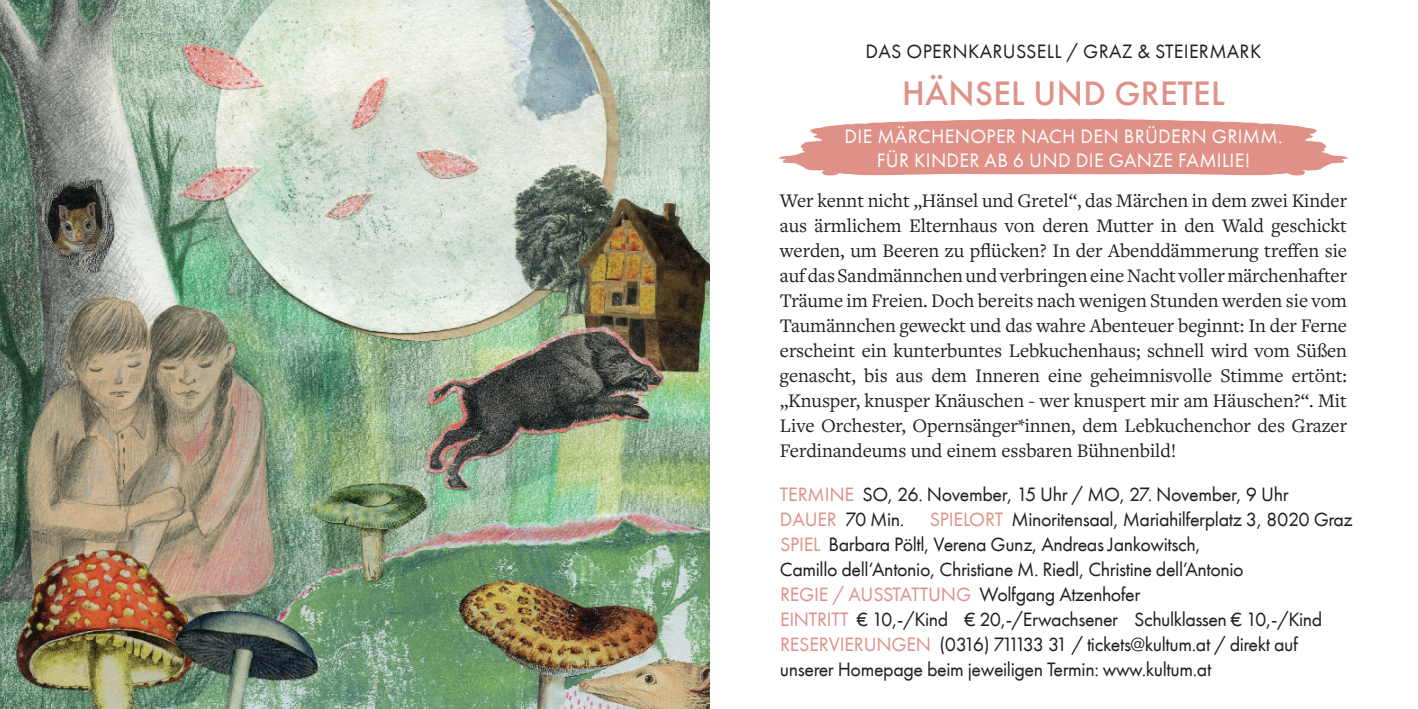
<style>
.page{position:relative;width:1418px;height:709px;background:#fff}
.page>*{position:absolute;margin:0;border:0;box-sizing:border-box;transform-origin:0 0}
.t1{font:500 35px "Futura PT";letter-spacing:.01em;color:#df9188}
.t2{font:20px/25px "Freight Text Pro";letter-spacing:-.005em;color:#231f20;text-align:justify}
.t3{font:20px/25px "Futura PT";letter-spacing:-.02em;color:#231f20}
.t4{font:20px/24.2px "Futura PT";letter-spacing:.015em;color:#fff;text-align:center}
.t5{font:20px "Futura PT";letter-spacing:.015em;color:#231f20}
.s1{color:#df9188}
</style>
<div class="page">
<svg style="left:779px;top:119px;width:569px;height:57px;background:#e4a29a"></svg>
<img style="left:0;top:0;width:709px;height:709px">
<p class="t5" style="left:865px;top:39px;width:397px">DAS OPERNKARUSSELL / GRAZ &amp; STEIERMARK</p>
<h1 class="t1" style="left:902px;top:72px;width:324px">HÄNSEL UND GRETEL</h1>
<p class="t4" style="left:844px;top:124px;width:439px">DIE MÄRCHENOPER NACH DEN BRÜDERN GRIMM.<br>FÜR KINDER AB 6 UND DIE GANZE FAMILIE!</p>
<p class="t2" style="left:780px;top:188px;width:568px">Wer kennt nicht „Hänsel und Gretel“, das Märchen in dem zwei Kinder aus ärmlichem Elternhaus von deren Mutter in den Wald geschickt werden, um Beeren zu pflücken? In der Abenddämmerung treffen sie auf das Sandmännchen und verbringen eine Nacht voller märchenhafter Träume im Freien. Doch bereits nach wenigen Stunden werden sie vom Taumännchen geweckt und das wahre Abenteuer beginnt: In der Ferne erscheint ein kunterbuntes Lebkuchenhaus; schnell wird vom Süßen genascht, bis aus dem Inneren eine geheimnisvolle Stimme ertönt: „Knusper, knusper Knäuschen - wer knuspert mir am Häuschen?“. Mit Live Orchester, Opernsänger*innen, dem Lebkuchenchor des Grazer Ferdinandeums und einem essbaren Bühnenbild!</p>
<p class="t3" style="left:780px;top:482px;width:510px"><span class="s1">TERMINE</span> SO, 26. November, 15 Uhr / MO, 27. November, 9 Uhr<br><span class="s1">DAUER</span> 70 Min.</p>
<p class="t3" style="left:780px;top:507px;width:574px;text-indent:150px"><span class="s1">SPIELORT</span> Minoritensaal, Mariahilferplatz 3, 8020 Graz <span class="s1">SPIEL</span> Barbara Pöltl, Verena Gunz, Andreas Jankowitsch,<br>Camillo dell‘Antonio, Christiane M. Riedl, Christine dell’Antonio<br><span class="s1">REGIE / AUSSTATTUNG</span> Wolfgang Atzenhofer<br><span class="s1">EINTRITT</span> € 10,-/Kind € 20,-/Erwachsener Schulklassen € 10,-/Kind <span class="s1">RESERVIERUNGEN</span> (0316) 711133 31 / tickets@kultum.at / direkt auf unserer Homepage beim jeweiligen Termin: www.kultum.at</p>
</div>
